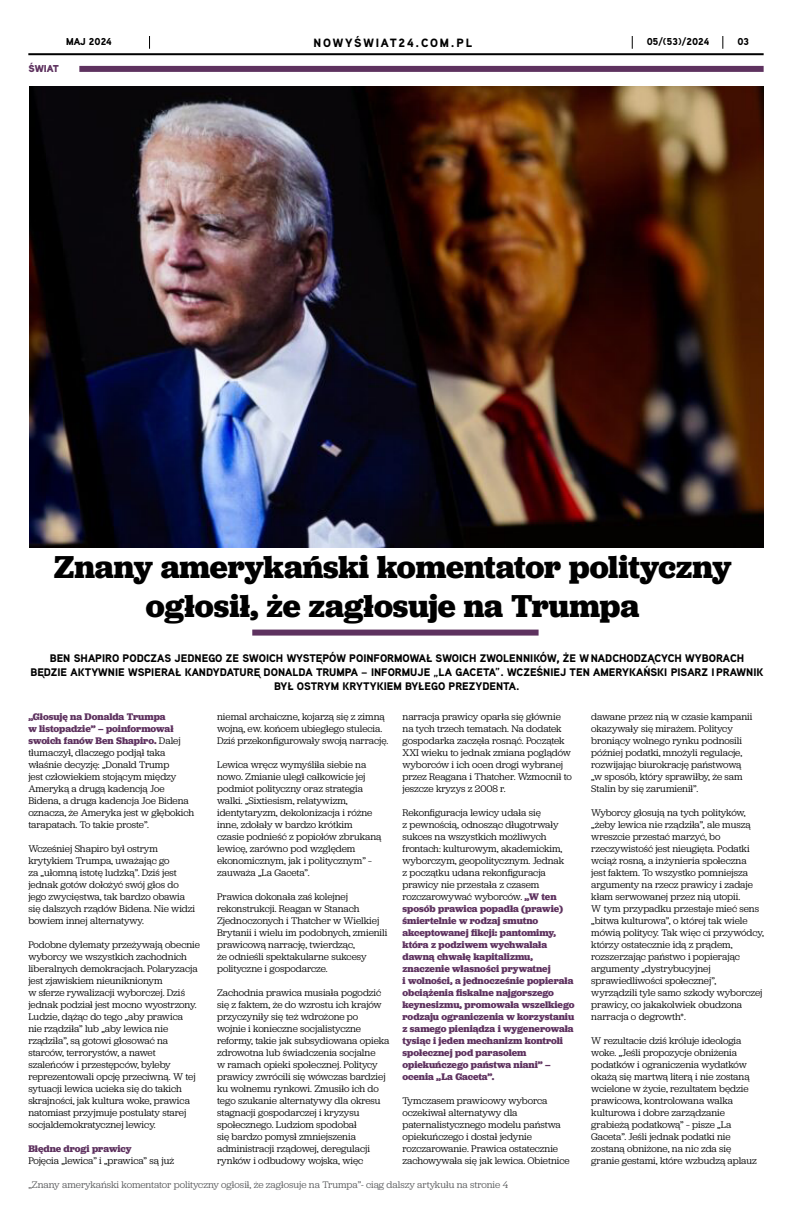
<style>
.page{position:relative;width:792px;height:1224px;background:#fff}
.page>*{position:absolute;margin:0;border:0;box-sizing:border-box;transform-origin:0 0}
.t1{font:700 33px/39px "Jubilat";color:#000;text-align:center}
.t2{font:900 12px "Aaux Next";letter-spacing:.15em;color:#000}
.t3{font:900 11px/14px "Aaux Next";color:#000;text-align:center}
.t4{font:10px/12px "Jubilat";color:#000}
.t5{font:700 10px/12px "Jubilat";color:#5e325f}
.t6{font:10px "Jubilat";color:#58595b}
.t7{font:900 10px "Aaux Next";color:#000}
.t8{font:900 10px "Aaux Next";color:#5e325f}
.s1{font-weight:700;color:#5e325f}
.s2{font-weight:400;color:#000}
</style>
<div class="page">
<hr style="left:28px;top:53px;width:736px;height:2px;background:#000">
<svg style="left:722px;top:36px;width:1px;height:13px"></svg>
<svg style="left:149px;top:36px;width:1px;height:13px"></svg>
<svg style="left:632px;top:36px;width:1px;height:13px"></svg>
<div style="left:79px;top:66px;width:685px;height:6px;background:#5e325f"></div>
<img style="left:29px;top:87px;width:735px;height:460px">
<div style="left:252px;top:630px;width:287px;height:6px;background:#5e325f"></div>
<p class="t7" style="left:66px;top:34px;width:47px">MAJ 2024</p>
<p class="t2" style="left:314px;top:34px;width:160px">NOWYŚWIAT24.COM.PL</p>
<p class="t7" style="left:647px;top:34px;width:64px">05/(53)/2024</p>
<p class="t7" style="left:737px;top:34px;width:13px">03</p>
<p class="t8" style="left:28px;top:61px;width:32px">ŚWIAT</p>
<h1 class="t1" style="left:54px;top:547px;width:679px">Znany amerykański komentator polityczny ogłosił, że zagłosuje na Trumpa</h1>
<p class="t3" style="left:30px;top:651px;width:735px">BEN SHAPIRO PODCZAS JEDNEGO ZE SWOICH WYSTĘPÓW POINFORMOWAŁ SWOICH ZWOLENNIKÓW, ŻE W NADCHODZĄCYCH WYBORACH<br>BĘDZIE AKTYWNIE WSPIERAŁ KANDYDATURĘ DONALDA TRUMPA – INFORMUJE „LA GACETA”. WCZEŚNIEJ TEN AMERYKAŃSKI PISARZ I PRAWNIK<br>BYŁ OSTRYM KRYTYKIEM BYŁEGO PREZYDENTA.</p>
<p class="t4" style="left:28px;top:710px;width:167px"><span class="s1">„Głosuję na Donalda Trumpa<br>w listopadzie” – poinformował swoich fanów Ben Shapiro.</span> Dalej tłumaczył, dlaczego podjął taka właśnie decyzję: „Donald Trump<br>jest człowiekiem stojącym między<br>Ameryką a drugą kadencją Joe<br>Bidena, a druga kadencja Joe Bidena oznacza, że Ameryka jest w głębokich tarapatach. To takie proste”.</p>
<p class="t4" style="left:28px;top:842px;width:168px">Wcześniej Shapiro był ostrym krytykiem Trumpa, uważając go<br>za „ułomną istotę ludzką”. Dziś jest jednak gotów dołożyć swój głos do jego zwycięstwa, tak bardzo obawia się dalszych rządów Bidena. Nie widzi bowiem innej alternatywy.</p>
<p class="t4" style="left:28px;top:938px;width:173px">Podobne dylematy przeżywają obecnie wyborcy we wszystkich zachodnich liberalnych demokracjach. Polaryzacja jest zjawiskiem nieuniknionym<br>w sferze rywalizacji wyborczej. Dziś jednak podział jest mocno wyostrzony.<br>Ludzie, dążąc do tego „aby prawica<br>nie rządziła” lub „aby lewica nie rządziła”, są gotowi głosować na starców, terrorystów, a nawet szaleńców i przestępców, byleby reprezentowali opcję przeciwną. W tej sytuacji lewica ucieka się do takich skrajności, jak kultura woke, prawica natomiast przyjmuje postulaty starej socjaldemokratycznej lewicy.</p>
<p class="t5" style="left:28px;top:1143px;width:105px">Błędne drogi prawicy</p>
<p class="t4" style="left:28px;top:1154px;width:147px">Pojęcia „lewica” i „prawica” są już</p>
<p class="t4" style="left:217px;top:710px;width:173px">niemal archaiczne, kojarzą się z zimną wojną, ew. końcem ubiegłego stulecia.<br>Dziś przekonfigurowały swoją narrację.</p>
<p class="t4" style="left:217px;top:758px;width:166px">Lewica wręcz wymyśliła siebie na nowo. Zmianie uległ całkowicie jej podmiot polityczny oraz strategia walki. „Sixtiesism, relatywizm, identytaryzm, dekolonizacja i różne inne, zdołały w bardzo krótkim czasie podnieść z popiołów zbrukaną lewicę, zarówno pod względem ekonomicznym, jak i politycznym” – zauważa „La Gaceta”.</p>
<p class="t4" style="left:217px;top:890px;width:172px">Prawica dokonała zaś kolejnej rekonstrukcji. Reagan w Stanach Zjednoczonych i Thatcher w Wielkiej Brytanii i wielu im podobnych, zmienili prawicową narrację, twierdząc,<br>że odnieśli spektakularne sukcesy polityczne i gospodarcze.</p>
<p class="t4" style="left:217px;top:986px;width:174px">Zachodnia prawica musiała pogodzić się z faktem, że do wzrostu ich krajów przyczyniły się też wdrożone po wojnie i konieczne socjalistyczne reformy, takie jak subsydiowana opieka zdrowotna lub świadczenia socjalne<br>w ramach opieki społecznej. Politycy prawicy zwrócili się wówczas bardziej ku wolnemu rynkowi. Zmusiło ich do tego szukanie alternatywy dla okresu stagnacji gospodarczej i kryzysu społecznego. Ludziom spodobał<br>się bardzo pomysł zmniejszenia administracji rządowej, deregulacji rynków i odbudowy wojska, więc</p>
<p class="t4" style="left:403px;top:710px;width:171px">narracja prawicy oparła się głównie na tych trzech tematach. Na dodatek gospodarka zaczęła rosnąć. Początek XXI wieku to jednak zmiana poglądów wyborców i ich ocen drogi wybranej przez Reagana i Thatcher. Wzmocnił to jeszcze kryzys z 2008 r.</p>
<p class="t5" style="left:403px;top:807px;width:174px"><span class="s2">Rekonfiguracja lewicy udała się<br>z pewnością, odnosząc długotrwały sukces na wszystkich możliwych frontach: kulturowym, akademickim, wyborczym, geopolitycznym. Jednak<br>z początku udana rekonfiguracja prawicy nie przestała z czasem rozczarowywać wyborców.</span> „W ten sposób prawica popadła (prawie) śmiertelnie w rodzaj smutno akceptowanej fikcji: pantomimy, która z podziwem wychwalała dawną chwałę kapitalizmu, znaczenie własności prywatnej<br>i wolności, a jednocześnie popierała obciążenia fiskalne najgorszego keynesizmu, promowała wszelkiego rodzaju ograniczenia w korzystaniu z samego pieniądza i wygenerowała tysiąc i jeden mechanizm kontroli społecznej pod parasolem opiekuńczego państwa niani” – ocenia „La Gaceta”.</p>
<p class="t4" style="left:403px;top:1094px;width:169px">Tymczasem prawicowy wyborca oczekiwał alternatywy dla paternalistycznego modelu państwa opiekuńczego i dostał jedynie rozczarowanie. Prawica ostatecznie zachowywała się jak lewica. Obietnice</p>
<p class="t6" style="left:28px;top:1178px;width:481px">„Znany amerykański komentator polityczny ogłosił, że zagłosuje na Trumpa”- ciąg dalszy artykułu na stronie 4</p>
<p class="t4" style="left:591px;top:710px;width:163px">dawane przez nią w czasie kampanii okazywały się mirażem. Politycy broniący wolnego rynku podnosili później podatki, mnożyli regulacje, rozwijając biurokrację państwową „w sposób, który sprawiłby, że sam Stalin by się zarumienił”.</p>
<p class="t4" style="left:591px;top:806px;width:174px">Wyborcy głosują na tych polityków, „żeby lewica nie rządziła”, ale muszą wreszcie przestać marzyć, bo rzeczywistość jest nieugięta. Podatki wciąż rosną, a inżynieria społeczna<br>jest faktem. To wszystko pomniejsza argumenty na rzecz prawicy i zadaje kłam serwowanej przez nią utopii.<br>W tym przypadku przestaje mieć sens „bitwa kulturowa”, o której tak wiele mówią politycy. Tak więc ci przywódcy, którzy ostatecznie idą z prądem, rozszerzając państwo i popierając argumenty „dystrybucyjnej sprawiedliwości społecznej”, wyrządzili tyle samo szkody wyborczej prawicy, co jakakolwiek obudzona narracja o degrowth*.</p>
<p class="t4" style="left:591px;top:1034px;width:167px">W rezultacie dziś króluje ideologia woke. „Jeśli propozycje obniżenia podatków i ograniczenia wydatków okażą się martwą literą i nie zostaną wcielone w życie, rezultatem będzie prawicowa, kontrolowana walka kulturowa i dobre zarządzanie grabieżą podatkową” – pisze „La Gaceta”. Jeśli jednak podatki nie zostaną obniżone, na nic zda się granie gestami, które wzbudzą aplauz</p>
</div>
